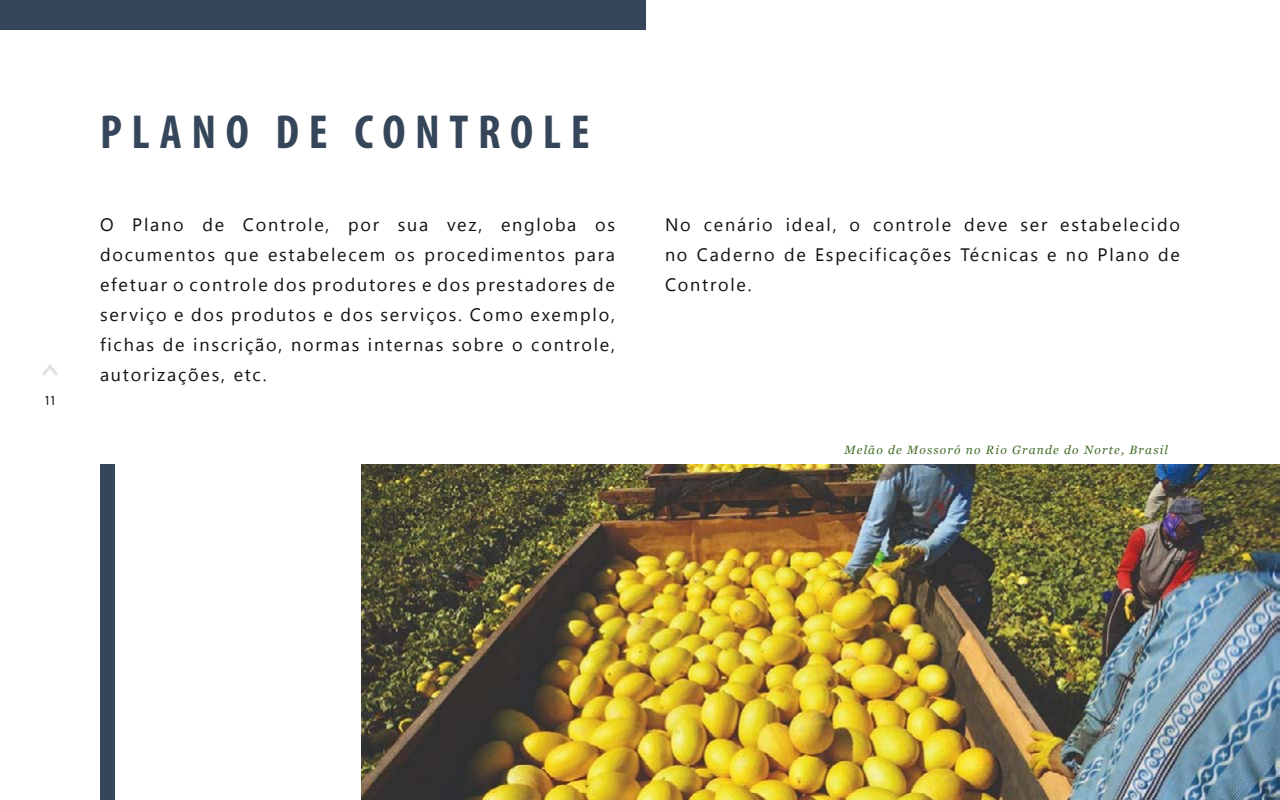
<style>
.page{position:relative;width:1280px;height:800px;background:#fff}
.page>*{position:absolute;margin:0;border:0;box-sizing:border-box;transform-origin:0 0}
.t1{font:700 condensed 48px "Myriad Pro";letter-spacing:.2em;color:#35465a}
.t2{font:18px/30px "Segoe UI";letter-spacing:.1em;color:#130f0c;text-align:justify}
.t3{font:condensed 14px "Myriad Pro";color:#130f0c}
.t4{font:italic 12px "Georgia";letter-spacing:.1em;color:#426d2a}
</style>
<div class="page">
<svg style="left:42px;top:364px;width:16px;height:12px"></svg>
<img style="left:361px;top:464px;width:919px;height:336px">
<div style="left:100px;top:464px;width:15px;height:336px;background:#35465a"></div>
<div style="left:0;top:0;width:646px;height:29px;background:#35465a"></div>
<p class="t3" style="left:45px;top:392px;width:12px">11</p>
<h1 class="t1" style="left:100px;top:102px;width:491px">PLANO DE CONTROLE</h1>
<p class="t2" style="left:100px;top:209px;width:517px">O Plano de Controle, por sua vez, engloba os documentos que estabelecem os procedimentos para efetuar o controle dos produtores e dos prestadores de serviço e dos produtos e dos serviços. Como exemplo, fichas de inscrição, normas internas sobre o controle, autorizações, etc.</p>
<p class="t2" style="left:665px;top:209px;width:517px">No cenário ideal, o controle deve ser estabelecido no Caderno de Especificações Técnicas e no Plano de Controle.</p>
<p class="t4" style="left:844px;top:442px;width:325px">Melão de Mossoró no Rio Grande do Norte, Brasil</p>
</div>
